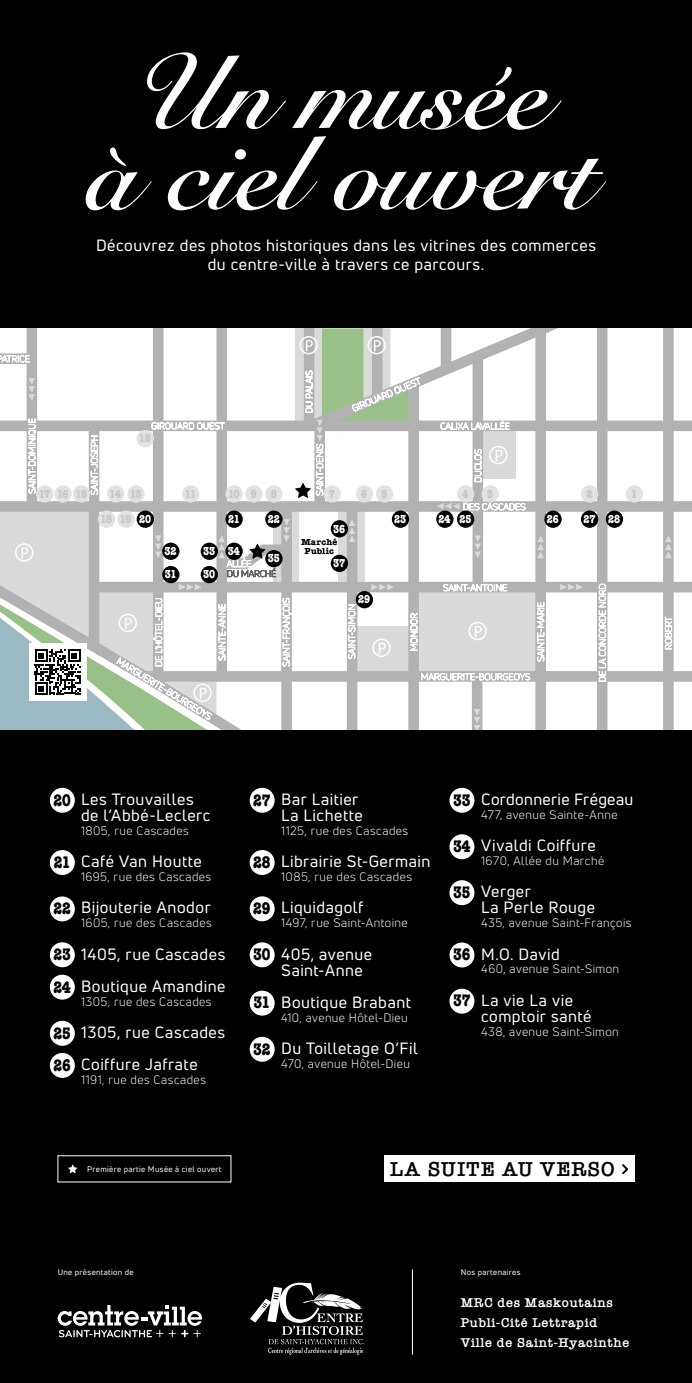
<style>
.page{position:relative;width:692px;height:1383px;background:#fff}
.page>*{position:absolute;margin:0;border:0;box-sizing:border-box;transform-origin:0 0}
.t1{font:600 20.8px "American Typewriter";letter-spacing:.05em;color:#000}
.t2{font:700 condensed 17.32px/32.4px "American Typewriter";color:#000}
.t3{font:16px/16px "Uni Neue";letter-spacing:.03em;color:#fff}
.t4{font:600 13.2px/19.8px "American Typewriter";letter-spacing:.05em;color:#fff}
.t5{font:12px "Uni Neue";letter-spacing:.035em;color:#fff}
.t6{font:700 condensed 12px "American Typewriter";color:#fff}
.t7{font:700 condensed 12px "American Typewriter";letter-spacing:-.035em;color:#c8c7c8}
.t8{font:700 9px/9.1px "American Typewriter";letter-spacing:.025em;color:#000;text-align:center}
.t9{font:8px "Uni Neue";letter-spacing:.04em;color:#fff}
</style>
<div class="page">
<div style="left:0;top:0;width:691px;height:1382px;background:#000"></div>
<svg style="left:250px;top:1282px;width:114px;height:72px"></svg>
<svg style="left:58px;top:1305px;width:144px;height:32px"></svg>
<hr style="left:412px;top:1269px;width:1px;height:85px;background:#fff">
<svg style="left:147px;top:52px;width:139px;height:77px"></svg>
<svg style="left:292px;top:67px;width:269px;height:63px"></svg>
<svg style="left:86px;top:147px;width:66px;height:63px"></svg>
<svg style="left:168px;top:136px;width:158px;height:74px"></svg>
<svg style="left:334px;top:159px;width:272px;height:51px"></svg>
<svg style="left:68px;top:1164px;width:9px;height:9px"></svg>
<div style="left:384px;top:1155px;width:250px;height:27px;background:#fff"></div>
<svg style="left:622px;top:1164px;width:6px;height:11px"></svg>
<div style="left:50px;top:787px;width:25px;height:25px;background:#fff;border-radius:50%"></div>
<div style="left:249px;top:787px;width:25px;height:25px;background:#fff;border-radius:50%"></div>
<div style="left:449px;top:787px;width:25px;height:25px;background:#fff;border-radius:50%"></div>
<div style="left:449px;top:834px;width:25px;height:25px;background:#fff;border-radius:50%"></div>
<div style="left:449px;top:880px;width:25px;height:25px;background:#fff;border-radius:50%"></div>
<div style="left:449px;top:942px;width:25px;height:25px;background:#fff;border-radius:50%"></div>
<div style="left:449px;top:988px;width:25px;height:25px;background:#fff;border-radius:50%"></div>
<div style="left:249px;top:850px;width:25px;height:25px;background:#fff;border-radius:50%"></div>
<div style="left:249px;top:896px;width:25px;height:25px;background:#fff;border-radius:50%"></div>
<div style="left:249px;top:942px;width:25px;height:25px;background:#fff;border-radius:50%"></div>
<div style="left:249px;top:990px;width:25px;height:25px;background:#fff;border-radius:50%"></div>
<div style="left:249px;top:1036px;width:25px;height:25px;background:#fff;border-radius:50%"></div>
<div style="left:50px;top:850px;width:25px;height:25px;background:#fff;border-radius:50%"></div>
<div style="left:50px;top:896px;width:25px;height:25px;background:#fff;border-radius:50%"></div>
<div style="left:50px;top:942px;width:25px;height:25px;background:#fff;border-radius:50%"></div>
<div style="left:50px;top:974px;width:25px;height:25px;background:#fff;border-radius:50%"></div>
<div style="left:50px;top:1020px;width:25px;height:25px;background:#fff;border-radius:50%"></div>
<div style="left:50px;top:1053px;width:25px;height:24px;background:#fff;border-radius:50%"></div>
<svg style="left:0;top:328px;width:691px;height:402px;background:#e1e2e1"></svg>
<p class="t3" style="left:96px;top:236px;width:501px;line-height:19.2px;text-align:center">Découvrez des photos historiques dans les vitrines des commerces du centre-ville à travers ce parcours.</p>
<p class="t7" style="left:139px;top:429px;width:13px">12</p>
<p class="t7" style="left:39px;top:484px;width:13px">17</p>
<p class="t7" style="left:57px;top:484px;width:13px">16</p>
<p class="t7" style="left:75px;top:484px;width:13px">15</p>
<p class="t7" style="left:110px;top:484px;width:33px">14 13</p>
<p class="t7" style="left:185px;top:484px;width:13px">11</p>
<p class="t7" style="left:228px;top:484px;width:13px">10</p>
<p class="t7" style="left:329px;top:484px;width:7px">7</p>
<p class="t7" style="left:250px;top:484px;width:27px">9 8</p>
<p class="t7" style="left:361px;top:484px;width:28px">6 5</p>
<p class="t7" style="left:462px;top:484px;width:7px">4</p>
<p class="t7" style="left:486px;top:484px;width:7px">3</p>
<p class="t7" style="left:586px;top:484px;width:7px">2</p>
<p class="t7" style="left:630px;top:484px;width:7px">1</p>
<p class="t7" style="left:100px;top:509px;width:13px">18</p>
<p class="t7" style="left:120px;top:509px;width:13px">19</p>
<p class="t6" style="left:139px;top:509px;width:13px">20</p>
<p class="t6" style="left:267px;top:509px;width:13px">22</p>
<p class="t6" style="left:394px;top:509px;width:13px">23</p>
<p class="t6" style="left:459px;top:509px;width:13px">25</p>
<p class="t6" style="left:546px;top:509px;width:13px">26</p>
<p class="t6" style="left:583px;top:509px;width:38px">27 28</p>
<p class="t6" style="left:228px;top:509px;width:13px">21</p>
<p class="t6" style="left:228px;top:541px;width:13px">34</p>
<p class="t6" style="left:438px;top:509px;width:13px">24</p>
<p class="t6" style="left:333px;top:519px;width:13px">36</p>
<p class="t8" style="left:301px;top:537px;width:38px">Marché<br>Public</p>
<p class="t6" style="left:164px;top:541px;width:13px">32</p>
<p class="t6" style="left:203px;top:541px;width:13px">33</p>
<p class="t6" style="left:165px;top:564px;width:13px">31</p>
<p class="t6" style="left:203px;top:564px;width:13px">30</p>
<p class="t6" style="left:267px;top:549px;width:13px">35</p>
<p class="t6" style="left:333px;top:553px;width:13px">37</p>
<p class="t6" style="left:358px;top:590px;width:13px">29</p>
<p class="t3" style="left:81px;top:791px;width:131px">Les Trouvailles de l’Abbé-Leclerc</p>
<p class="t5" style="left:81px;top:823px;width:109px">1805, rue Cascades</p>
<p class="t3" style="left:81px;top:853px;width:122px">Café Van Houtte</p>
<p class="t5" style="left:81px;top:869px;width:131px">1695, rue des Cascades</p>
<p class="t3" style="left:81px;top:899px;width:131px">Bijouterie Anodor</p>
<p class="t5" style="left:81px;top:915px;width:132px">1605, rue des Cascades</p>
<p class="t3" style="left:81px;top:937px;width:146px;line-height:32.2px">1405, rue Cascades<br>Boutique Amandine</p>
<p class="t5" style="left:81px;top:994px;width:132px">1305, rue des Cascades</p>
<p class="t3" style="left:81px;top:1015px;width:145px;line-height:32.2px">1305, rue Cascades<br>Coiffure Jafrate</p>
<p class="t5" style="left:81px;top:1072px;width:126px">1191, rue des Cascades</p>
<p class="t3" style="left:281px;top:791px;width:83px">Bar Laitier<br>La Lichette</p>
<p class="t5" style="left:281px;top:823px;width:128px">1125, rue des Cascades</p>
<p class="t3" style="left:281px;top:853px;width:151px">Librairie St-Germain</p>
<p class="t5" style="left:281px;top:869px;width:132px">1085, rue des Cascades</p>
<p class="t3" style="left:281px;top:899px;width:84px">Liquidagolf</p>
<p class="t5" style="left:281px;top:915px;width:128px">1497, rue Saint-Antoine</p>
<p class="t3" style="left:281px;top:945px;width:92px">405, avenue<br>Saint-Anne</p>
<p class="t3" style="left:281px;top:993px;width:131px">Boutique Brabant</p>
<p class="t5" style="left:281px;top:1010px;width:128px">410, avenue Hôtel-Dieu</p>
<p class="t3" style="left:281px;top:1040px;width:138px">Du Toilletage O’Fil</p>
<p class="t5" style="left:281px;top:1056px;width:130px">470, avenue Hôtel-Dieu</p>
<p class="t2" style="left:53px;top:783px;width:19px">20</p>
<p class="t2" style="left:253px;top:783px;width:19px">27</p>
<p class="t2" style="left:453px;top:783px;width:19px">33</p>
<p class="t2" style="left:453px;top:830px;width:19px">34</p>
<p class="t2" style="left:453px;top:875px;width:19px">35</p>
<p class="t2" style="left:253px;top:845px;width:19px">28</p>
<p class="t2" style="left:253px;top:892px;width:19px">29</p>
<p class="t2" style="left:253px;top:938px;width:19px">30</p>
<p class="t2" style="left:253px;top:986px;width:18px">31</p>
<p class="t2" style="left:253px;top:1032px;width:19px">32</p>
<p class="t2" style="left:54px;top:845px;width:18px">21</p>
<p class="t2" style="left:53px;top:892px;width:19px">22</p>
<p class="t2" style="left:53px;top:937px;width:19px">23<br>24</p>
<p class="t2" style="left:53px;top:1016px;width:19px;line-height:32.1px">25<br>26</p>
<p class="t2" style="left:453px;top:938px;width:19px">36</p>
<p class="t2" style="left:453px;top:984px;width:19px">37</p>
<p class="t3" style="left:481px;top:791px;width:153px">Cordonnerie Frégeau</p>
<p class="t5" style="left:481px;top:807px;width:138px">477, avenue Sainte-Anne</p>
<p class="t3" style="left:481px;top:837px;width:116px">Vivaldi Coiffure</p>
<p class="t5" style="left:481px;top:853px;width:124px">1670, Allée du Marché</p>
<p class="t3" style="left:481px;top:883px;width:115px">Verger<br>La Perle Rouge</p>
<p class="t5" style="left:481px;top:915px;width:152px">435, avenue Saint-François</p>
<p class="t3" style="left:481px;top:945px;width:80px">M.O. David</p>
<p class="t5" style="left:481px;top:962px;width:139px">460, avenue Saint-Simon</p>
<p class="t3" style="left:481px;top:991px;width:112px">La vie La vie comptoir santé</p>
<p class="t5" style="left:481px;top:1024px;width:139px">438, avenue Saint-Simon</p>
<p class="t9" style="left:87px;top:1164px;width:136px">Première partie Musée à ciel ouvert</p>
<h1 class="t1" style="left:390px;top:1153px;width:226px">LA SUITE AU VERSO</h1>
<p class="t9" style="left:58px;top:1267px;width:77px">Une présentation de</p>
<p class="t9" style="left:460px;top:1267px;width:61px">Nos partenaires</p>
<p class="t4" style="left:460px;top:1292px;width:170px">MRC des Maskoutains<br>Publi-Cité Lettrapid<br>Ville de Saint-Hyacinthe</p>
</div>
